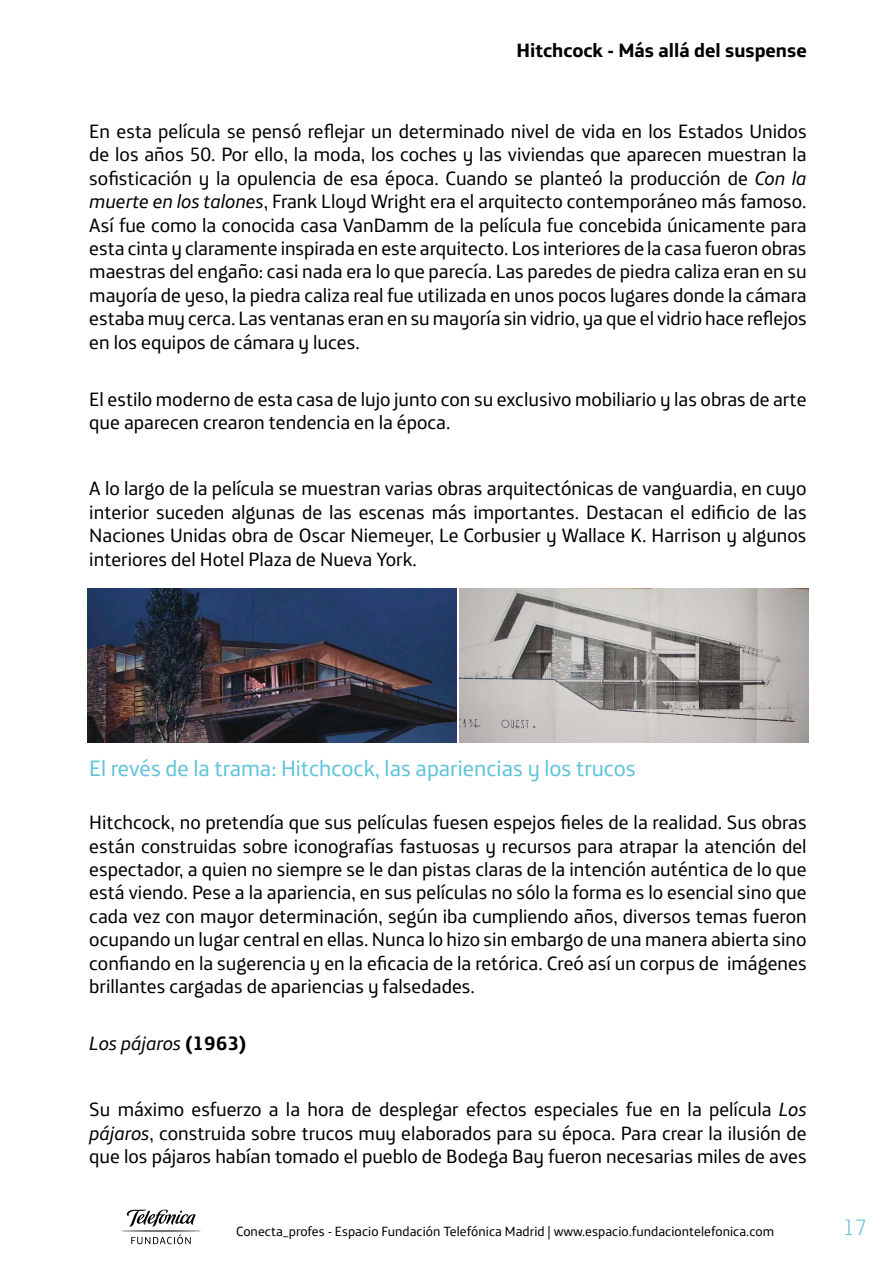
<style>
.page{position:relative;width:893px;height:1263px;background:#fff}
.page>*{position:absolute;margin:0;border:0;box-sizing:border-box;transform-origin:0 0}
.t1{font:22.5px "Telefonica Text";color:#61c3db}
.t2{font:300 22.5px "Telefonica Headline";color:#61c3db}
.t3{font:19.5px/23.4px "Telefonica Text";color:#000;text-align:justify}
.t4{font:700 19.5px "Telefonica Text";color:#000}
.t5{font:italic 19.5px "Telefonica Text";color:#000}
.t6{font:13.5px "Telefonica Text";letter-spacing:.005em;color:#000}
.s1{font-style:italic}
.s2{font-weight:700;font-style:normal}
</style>
<div class="page">
<svg style="left:121px;top:1209px;width:80px;height:35px"></svg>
<img style="left:87px;top:589px;width:370px;height:153px">
<img style="left:460px;top:589px;width:349px;height:153px">
<p class="t4" style="left:516px;top:33px;width:292px">Hitchcock - Más allá del suspense</p>
<p class="t3" style="left:89px;top:117px;width:719px">En esta película se pensó reflejar un determinado nivel de vida en los Estados Unidos de los años 50. Por ello, la moda, los coches y las viviendas que aparecen muestran la sofisticación y la opulencia de esa época. Cuando se planteó la producción de <span class="s1">Con la muerte en los talones</span>, Frank Lloyd Wright era el arquitecto contemporáneo más famoso.<br>Así fue como la conocida casa VanDamm de la película fue concebida únicamente para esta cinta y claramente inspirada en este arquitecto. Los interiores de la casa fueron obras maestras del engaño: casi nada era lo que parecía. Las paredes de piedra caliza eran en su mayoría de yeso, la piedra caliza real fue utilizada en unos pocos lugares donde la cámara estaba muy cerca. Las ventanas eran en su mayoría sin vidrio, ya que el vidrio hace reflejos en los equipos de cámara y luces.</p>
<p class="t3" style="left:89px;top:385px;width:719px">El estilo moderno de esta casa de lujo junto con su exclusivo mobiliario y las obras de arte que aparecen crearon tendencia en la época.</p>
<p class="t3" style="left:89px;top:475px;width:719px">A lo largo de la película se muestran varias obras arquitectónicas de vanguardia, en cuyo interior suceden algunas de las escenas más importantes. Destacan el edificio de las Naciones Unidas obra de Oscar Niemeyer, Le Corbusier y Wallace K. Harrison y algunos interiores del Hotel Plaza de Nueva York.</p>
<p class="t1" style="left:89px;top:749px;width:548px">El revés de la trama: Hitchcock, las apariencias y los trucos</p>
<p class="t3" style="left:89px;top:809px;width:719px">Hitchcock, no pretendía que sus películas fuesen espejos fieles de la realidad. Sus obras están construidas sobre iconografías fastuosas y recursos para atrapar la atención del espectador, a quien no siempre se le dan pistas claras de la intención auténtica de lo que está viendo. Pese a la apariencia, en sus películas no sólo la forma es lo esencial sino que cada vez con mayor determinación, según iba cumpliendo años, diversos temas fueron ocupando un lugar central en ellas. Nunca lo hizo sin embargo de una manera abierta sino confiando en la sugerencia y en la eficacia de la retórica. Creó así un corpus de imágenes brillantes cargadas de apariencias y falsedades.</p>
<p class="t5" style="left:89px;top:1027px;width:158px">Los pájaros <span class="s2">(1963)</span></p>
<p class="t3" style="left:89px;top:1096px;width:719px">Su máximo esfuerzo a la hora de desplegar efectos especiales fue en la película <span class="s1">Los pájaros</span>, construida sobre trucos muy elaborados para su época. Para crear la ilusión de que los pájaros habían tomado el pueblo de Bodega Bay fueron necesarias miles de aves</p>
<p class="t6" style="left:236px;top:1220px;width:539px">Conecta_profes - Espacio Fundación Telefónica Madrid | www.espacio.fundaciontelefonica.com</p>
<p class="t2" style="left:843px;top:1209px;width:25px">17</p>
</div>
